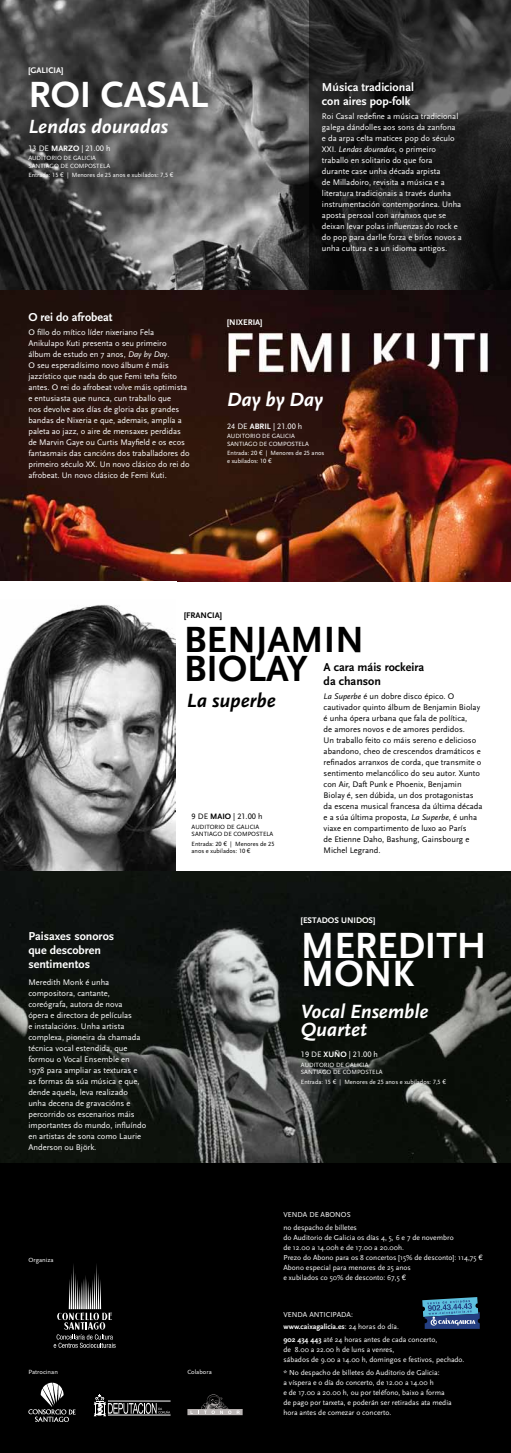
<style>
.page{position:relative;width:511px;height:1453px;background:#fff}
.page>*{position:absolute;margin:0;border:0;box-sizing:border-box;transform-origin:0 0}
.t1{font:700 38.1px/28.6px "AD Scala Sans";color:#fff}
.t2{font:700 38.1px/28.6px "AD Scala Sans";color:#000}
.t3{font:italic 700 20px/18px "AD Scala Sans";color:#fff}
.t4{font:italic 700 20px "AD Scala Sans";color:#000}
.t5{font:700 12px/14px "AD Scala Sans";color:#fff}
.t6{font:700 12px/14px "AD Scala Sans";color:#000}
.t7{font:8.5px/11px "AD Scala Sans Romein";color:#fff}
.t8{font:8.5px/11px "AD Scala Sans Romein";color:#000}
.t9{font:700 8.5px "AD Scala Sans Caps";color:#fff}
.t10{font:700 8.5px "AD Scala Sans Caps";color:#000}
.t11{font:8.2px "AD Scala Sans Tab Romein";color:#fff}
.t12{font:8.2px "AD Scala Sans Tab Romein";color:#000}
.t13{font:7.5px/10px "AD Scala Sans Romein";color:#fff}
.t14{font:700 7.5px "AD Scala Sans";color:#fff}
.t15{font:6.4px/7.5px "AD Scala Sans Tab Romein";color:#fff}
.t16{font:6.4px/7.5px "AD Scala Sans Caps Romein";color:#fff}
.t17{font:6.4px/7.5px "AD Scala Sans Tab Romein";color:#000}
.t18{font:6.4px/7.5px "AD Scala Sans Caps Romein";color:#000}
.t19{font:6.3px "AD Scala Sans Romein";color:#fff;scale:1.05 1}
.s1{font-family:"AD Scala Sans Caps";font-weight:700}
.s2{font-family:"Helvetica Neue"}
.s3{font-family:"AD Scala Sans";font-style:italic}
.s4{font-family:"AD Scala Sans Romein";font-weight:400}
.s5{font-family:"AD Scala Sans";font-weight:700}
</style>
<div class="page">
<div style="left:0;top:1162px;width:510px;height:291px;background:#000"></div>
<img style="left:0;top:0;width:510px;height:291px">
<img style="left:0;top:291px;width:510px;height:290px">
<img style="left:0;top:604px;width:175px;height:268px">
<img style="left:0;top:872px;width:510px;height:290px">
<svg style="left:308px;top:0;width:202px;height:290px;background:#212121"></svg>
<svg style="left:54px;top:1264px;width:61px;height:84px"></svg>
<svg style="left:28px;top:1382px;width:48px;height:40px"></svg>
<svg style="left:94px;top:1394px;width:76px;height:22px"></svg>
<svg style="left:187px;top:1394px;width:55px;height:21px"></svg>
<svg style="left:422px;top:1297px;width:57px;height:32px;background:#43769f"></svg>
<p class="t9" style="left:28px;top:66px;width:36px">[GALICIA]</p>
<h1 class="t1" style="left:28px;top:82px;width:172px">Roi Casal</h1>
<h2 class="t3" style="left:28px;top:118px;width:141px">Lendas douradas</h2>
<p class="t11" style="left:28px;top:144px;width:84px">13 de <span class="s1">MARZO</span> | 21.00 h</p>
<p class="t16" style="left:28px;top:155px;width:83px">AUDITORIO DE GALICIA<br>SANTIAGO DE COMPOSTELA</p>
<p class="t15" style="left:28px;top:172px;width:146px">Entrada: 15 <span class="s2">€</span> | Menores de 25 anos e xubilados: 7,5 <span class="s2">€</span></p>
<h3 class="t5" style="left:321px;top:80px;width:93px">M úsica tradicional con aires pop-folk</h3>
<p class="t7" style="left:321px;top:111px;width:141px">Roi Casal redefine a música tradicional galega dándolles aos sons da zanfona<br>e da arpa celta matices pop do século XXI . <span class="s3">Lendas douradas</span>, o primeiro traballo en solitario do que fora durante case unha década arpista<br>de Milladoiro, revisita a música e a literatura tradicionais a través dunha instrumentación contemporánea. Unha aposta persoal con arranxos que se deixan levar polas influenzas do rock e do pop para darlle forza e bríos novos a unha cultura e a un idioma antigos.</p>
<h3 class="t5" style="left:28px;top:310px;width:86px">O rei do afrobeat</h3>
<p class="t7" style="left:28px;top:326px;width:163px">O fillo do mítico líder nixeriano Fela Anikulapo Kuti presenta o seu primeiro álbum de estudo en 7 anos, <span class="s3">Day by Day</span>.<br>O seu esperadísimo novo álbum é máis jazzístico que nada do que Femi teña feito antes. O rei do afrobeat volve máis optimista e entusiasta que nunca, cun traballo que<br>nos devolve aos días de gloria das grandes bandas de N ixeria e que, ademais, amplía a paleta ao jazz, o aire de mensaxes perdidas de Marvin Gaye ou Curtis Mayfield e os ecos fantasmais das cancións dos traballadores do primeiro século XX. Un novo clásico do rei do afrobeat. Un novo clásico de Femi Kuti.</p>
<p class="t9" style="left:227px;top:317px;width:37px">[NIXERIA]</p>
<h2 class="t3" style="left:227px;top:391px;width:97px">Day by Day</h2>
<p class="t11" style="left:227px;top:421px;width:77px">24 de <span class="s1">ABRIL</span> | 21.00 h</p>
<p class="t16" style="left:227px;top:432px;width:83px">AUDITORIO DE GALICIA<br>SANTIAGO DE COMPOSTELA</p>
<p class="t15" style="left:227px;top:450px;width:99px">Entrada: 20 <span class="s2">€</span> | Menores de 25 anos e xubilados: 10 <span class="s2">€</span></p>
<h3 class="t5" style="left:28px;top:930px;width:87px">Paisaxes sonoros que descobren sentimentos</h3>
<p class="t7" style="left:28px;top:977px;width:119px">Meredith Monk é unha compositora, cantante, coreógrafa, autora de nova<br>ópera e directora de películas<br>e instalacións. Unha artista complexa, pioneira da chamada técnica vocal estendida, que formou o Vocal Ensemble en<br>1978 para ampliar as texturas e as formas da súa música e que, dende aquela, leva realizado unha decena de gravacións e percorrido os escenarios máis importantes do mundo, influíndo en artistas de sona como Laurie<br>Anderson ou Björk.</p>
<p class="t10" style="left:184px;top:611px;width:39px">[FRANCIA]</p>
<h1 class="t2" style="left:184px;top:627px;width:181px">Benjamin<br>Biolay</h1>
<h3 class="t6" style="left:323px;top:660px;width:102px">A cara máis rockeira da chanson</h3>
<p class="t8" style="left:323px;top:690px;width:160px"><span class="s3">La Superbe</span> é un dobre disco épico. O cautivador quinto álbum de Benjamin Biolay é unha ópera urbana que fala de política,<br>de amores novos e de amores perdidos.<br>Un traballo feito co máis sereno e delicioso abandono, cheo de crescendos dramáticos e refinados arranxos de corda, que transmite o sentimento melancólico do seu autor. Xunto con Air, Daft Punk e Phoenix, Benjamin Biolay é, sen dúbida, un dos protagonistas da escena musical francesa da última década e a súa última proposta, <span class="s3">La Superbe</span>, é unha viaxe en compartimento de luxo ao París<br>de Etienne Daho, Bashung, Gainsbourg e Michel Legrand.</p>
<h2 class="t4" style="left:187px;top:690px;width:90px">La superbe</h2>
<p class="t12" style="left:191px;top:812px;width:72px">9 de <span class="s1">MAIO</span> | 21.00 h</p>
<p class="t18" style="left:191px;top:823px;width:83px">AUDITORIO DE GALICIA<br>SANTIAGO DE COMPOSTELA</p>
<p class="t17" style="left:191px;top:840px;width:84px">Entrada: 20 <span class="s2">€</span> | Menores de 25 anos e xubilados: 10 <span class="s2">€</span></p>
<p class="t9" style="left:300px;top:916px;width:76px">[ESTADOS UNIDOS]</p>
<h1 class="t1" style="left:300px;top:932px;width:187px">M eredith<br>Monk</h1>
<h2 class="t3" style="left:300px;top:1003px;width:129px">Vocal Ensemble<br>Quartet</h2>
<p class="t11" style="left:300px;top:1050px;width:78px">19 de <span class="s1">XUÑO</span> | 21.00 h</p>
<p class="t16" style="left:300px;top:1061px;width:83px">AUDITORIO DE GALICIA<br>SANTIAGO DE COMPOSTELA</p>
<p class="t15" style="left:300px;top:1078px;width:146px">Entrada: 15 <span class="s2">€</span> | Menores de 25 anos e xubilados: 7,5 <span class="s2">€</span></p>
<p class="t19" style="left:28px;top:1257px;width:26px">Organiza</p>
<p class="t19" style="left:28px;top:1368px;width:30px">Patrocinan</p>
<p class="t19" style="left:187px;top:1368px;width:25px">Colabora</p>
<p class="t13" style="left:283px;top:1208px;width:75px;line-height:12.8px">Venda de Abonos<br>no despacho de billetes</p>
<p class="t13" style="left:283px;top:1232px;width:200px">do Auditorio de Galicia os días 4, 5, 6 e 7 de novembro<br>de 12.00 a 14.00h e de 17.00 a 20.00h.<br>Prezo do Abono para os 8 concertos [15% de desconto]: 114,75 <span class="s2">€ </span>Abono especial para menores de 25 anos<br>e xubilados co 50% de desconto: 67,5 <span class="s2">€</span></p>
<p class="t13" style="left:283px;top:1309px;width:55px">Venda anticipada</p>
<p class="t13" style="left:351px;top:1309px;width:3px">:</p>
<p class="t14" style="left:283px;top:1323px;width:117px">www.caixagalicia.es<span class="s4">: 24 horas do día.</span></p>
<p class="t13" style="left:283px;top:1335px;width:182px"><span class="s5">902 434 443</span> até 24 horas antes de cada concerto,<br>de 8.00 a 22.00 h de luns a venres,<br>sábados de 9.00 a 14.00 h, domingos e festivos, pechado.</p>
<p class="t13" style="left:283px;top:1368px;width:169px">* No despacho de billetes do Auditorio de Galicia:<br>a víspera e o día do concerto, de 12.00 a 14.00 h<br>e de 17.00 a 20.00 h, ou por teléfono, baixo a forma de pago por tarxeta, e poderán ser retiradas ata media hora antes de comezar o concerto.</p>
</div>
